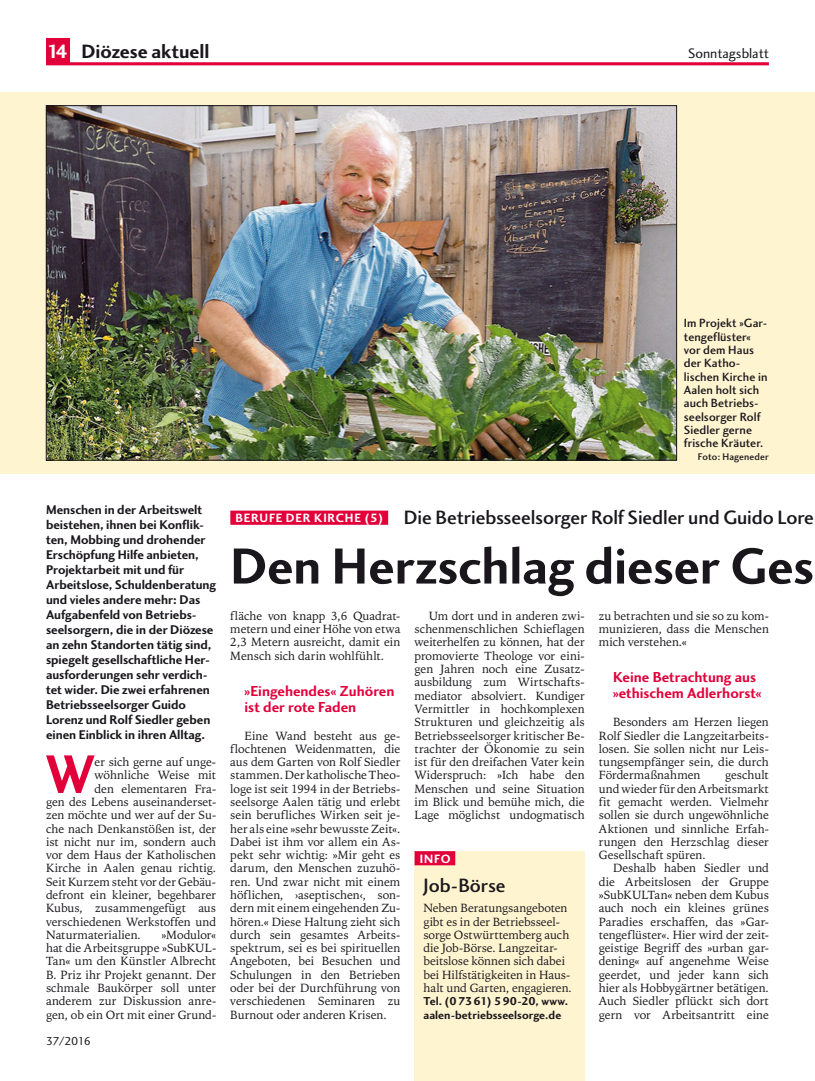
<style>
.page{position:relative;width:815px;height:1081px;background:#fff}
.page>*{position:absolute;margin:0;border:0;box-sizing:border-box;transform-origin:0 0}
.t1{font:55.88px "Charlotte Sans Bold Plain";color:#e2003b}
.t2{font:52.5px "Charlotte Sans Bold Plain";letter-spacing:-.005em;color:#1a171c}
.t3{font:20px "Charlotte Sans Medium Plain";letter-spacing:-.005em;color:#1a171c}
.t4{font:20px "Charlotte Sans Bold Plain";color:#1a171c}
.t5{font:15px/16.2px "Charlotte Sans Bold Plain";color:#e2003b}
.t6{font:14.25px "Charlotte Sans Book Plain";color:#1a171c}
.t7{font:13.12px/15px "Charlotte Sans Bold Plain";letter-spacing:-.005em;color:#1a171c}
.t8{font:12.5px "Charlotte Sans Bold Plain";letter-spacing:.07em;color:#fff}
.t9{font:12.38px/13.2px "Charlotte Sans Medium Plain";letter-spacing:.005em;color:#1a171c}
.t10{font:11.88px/13.2px "Iowan Old Style BT";color:#1a171c;text-align:justify}
.t11{font:11.88px/13.2px "Charlotte Sans Bold Plain";letter-spacing:.005em;color:#1a171c}
.t12{font:11.88px "Charlotte Sans Book Plain";letter-spacing:-.055em;color:#1a171c}
.t13{font:10px "Charlotte Sans Medium Plain";letter-spacing:.015em;color:#1a171c}
.s1{font-family:"KS Pagina";color:#fff}
</style>
<div class="page">
<div style="left:0;top:92px;width:815px;height:382px;background:#fff4d0"></div>
<img style="left:48px;top:107px;width:627px;height:351px">
<div style="left:230px;top:510px;width:158px;height:15px;background:#e2003b"></div>
<div style="left:415px;top:851px;width:170px;height:230px;background:#fff4d0"></div>
<div style="left:415px;top:851px;width:40px;height:14px;background:#e2003b"></div>
<hr style="left:46px;top:62px;width:723px;height:3px;background:#e2003b">
<div style="left:46px;top:39px;width:24px;height:26px;background:#e2003b"></div>
<h3 class="t4" style="left:49px;top:39px;width:163px"><span class="s1">14</span> Diözese aktuell</h3>
<p class="t6" style="left:688px;top:45px;width:82px">Sonntagsblatt</p>
<p class="t9" style="left:684px;top:317px;width:85px">Im Projekt »Gar&shy;tengeflüster« vor dem Haus der Katho&shy;lischen Kirche in<br>Aalen holt sich auch Betriebs&shy;seelsorger Rolf<br>Siedler gerne frische Kräuter.</p>
<p class="t13" style="left:698px;top:451px;width:73px">Foto: Hageneder</p>
<p class="t7" style="left:46px;top:501px;width:172px">Menschen in der Arbeitswelt beistehen, ihnen bei Konflik&shy;ten, Mobbing und drohender<br>Erschöpfung Hilfe anbieten,<br>Projektarbeit mit und für<br>Arbeitslose, Schuldenberatung und vieles andere mehr: Das<br>Aufgabenfeld von Betriebs&shy;seelsorgern, die in der Diözese an zehn Standorten tätig sind, spiegelt gesellschaftliche Her&shy;ausforderungen sehr verdich&shy;tet wider. Die zwei erfahrenen<br>Betriebsseelsorger Guido<br>Lorenz und Rolf Siedler geben einen Einblick in ihren Alltag.</p>
<h1 class="t1" style="left:45px;top:741px;width:51px">W</h1>
<p class="t10" style="left:95px;top:755px;width:123px">er sich gerne auf unge-</p>
<p class="t10" style="left:95px;top:768px;width:123px">wöhnliche Weise mit</p>
<p class="t10" style="left:95px;top:782px;width:123px">den elementaren Fra-</p>
<p class="t10" style="left:46px;top:795px;width:172px">gen des Lebens auseinanderset-</p>
<p class="t10" style="left:46px;top:808px;width:172px">zen möchte und wer auf der Su-</p>
<p class="t10" style="left:46px;top:821px;width:172px">che nach Denkanstößen ist, der</p>
<p class="t10" style="left:46px;top:835px;width:172px">ist nicht nur im, sondern auch</p>
<p class="t10" style="left:46px;top:848px;width:172px">vor dem Haus der Katholischen</p>
<p class="t10" style="left:46px;top:861px;width:172px">Kirche in Aalen genau richtig.</p>
<p class="t10" style="left:46px;top:875px;width:172px">Seit Kurzem steht vor der Gebäu-</p>
<p class="t10" style="left:46px;top:888px;width:172px">defront ein kleiner, begehbarer</p>
<p class="t10" style="left:46px;top:901px;width:172px">Kubus, zusammengefügt aus</p>
<p class="t10" style="left:46px;top:914px;width:172px">verschiedenen Werkstoffen und</p>
<p class="t10" style="left:46px;top:928px;width:96px">Naturmaterialien.</p>
<p class="t10" style="left:46px;top:928px;width:172px;text-indent:115px">»Modulor« hat die Arbeitsgruppe »SubKUL-Tan« um den Künstler Albrecht B. Priz ihr Projekt genannt. Der schmale Baukörper soll unter anderem zur Diskussion anre&shy;gen, ob ein Ort mit einer Grund-</p>
<p class="t12" style="left:46px;top:1034px;width:47px">37/2016</p>
<h3 class="t3" style="left:404px;top:505px;width:411px">Die Betriebsseelsorger Rolf Siedler und Guido Lore</h3>
<h2 class="t2" style="left:230px;top:535px;width:585px">Den Herzschlag dieser Ges</h2>
<p class="t8" style="left:236px;top:510px;width:149px">BERUFE DER KIRCHE (5)</p>
<p class="t10" style="left:230px;top:609px;width:172px">fläche von knapp 3,6 Quadrat&shy;metern und einer Höhe von etwa 2,3 Metern ausreicht, damit ein Mensch sich darin wohlfühlt.</p>
<p class="t5" style="left:244px;top:682px;width:151px">»Eingehendes« Zuhören ist der rote Faden</p>
<p class="t10" style="left:230px;top:728px;width:172px;text-indent:14px">Eine Wand besteht aus ge&shy;flochtenen Weidenmatten, die aus dem Garten von Rolf Siedler stammen. Der katholische Theo&shy;loge ist seit 1994 in der Betriebs&shy;seelsorge Aalen tätig und erlebt sein berufliches Wirken seit je&shy;her als eine »sehr bewusste Zeit«.<br>Dabei ist ihm vor allem ein As&shy;pekt sehr wichtig: »Mir geht es darum, den Menschen zuzuhö&shy;ren. Und zwar nicht mit einem höflichen, ›aseptischen‹, son&shy;dern mit einem eingehenden Zu&shy;hören.« Diese Haltung zieht sich durch sein gesamtes Arbeits&shy;spektrum, sei es bei spirituellen Angeboten, bei Besuchen und Schulungen in den Betrieben oder bei der Durchführung von verschiedenen Seminaren zu Burnout oder anderen Krisen.</p>
<p class="t10" style="left:415px;top:609px;width:172px;text-indent:14px">Um dort und in anderen zwi&shy;schenmenschlichen Schieflagen weiterhelfen zu können, hat der promovierte Theologe vor eini&shy;gen Jahren noch eine Zusatz&shy;ausbildung zum Wirtschafts&shy;mediator absolviert. Kundiger Vermittler in hochkomplexen Strukturen und gleichzeitig als Betriebsseelsorger kritischer Be&shy;trachter der Ökonomie zu sein ist für den dreifachen Vater kein Widerspruch: »Ich habe den Menschen und seine Situation im Blick und bemühe mich, die Lage möglichst undogmatisch</p>
<p class="t10" style="left:599px;top:609px;width:172px">zu betrachten und sie so zu kom&shy;munizieren, dass die Menschen mich verstehen.«</p>
<p class="t5" style="left:613px;top:669px;width:150px">Keine Betrachtung aus »ethischem Adlerhorst«</p>
<p class="t10" style="left:599px;top:715px;width:172px;text-indent:14px">Besonders am Herzen liegen Rolf Siedler die Langzeitarbeits&shy;losen. Sie sollen nicht nur Leis&shy;tungsempfänger sein, die durch Fördermaßnahmen</p>
<p class="t10" style="left:599px;top:768px;width:172px;text-indent:126px">geschult und wieder für den Arbeitsmarkt fit gemacht werden. Vielmehr sollen sie durch ungewöhnliche Aktionen und sinnliche Erfah&shy;rungen den Herzschlag dieser Gesellschaft spüren.</p>
<p class="t10" style="left:599px;top:861px;width:172px;text-indent:14px">Deshalb haben Siedler und die Arbeitslosen der Gruppe »SubKULTan« neben dem Kubus auch noch ein kleines grünes Paradies erschaffen, das »Gar&shy;tengeflüster«. Hier wird der zeit&shy;geistige Begriff des »urban gar&shy;dening« auf angenehme Weise geerdet, und jeder kann sich hier als Hobbygärtner betätigen.<br>Auch Siedler pflückt sich dort gern vor Arbeitsantritt eine</p>
<p class="t8" style="left:420px;top:851px;width:32px">INFO</p>
<h3 class="t3" style="left:423px;top:874px;width:84px">Job-Börse</h3>
<p class="t10" style="left:423px;top:901px;width:150px;text-align:left">Neben Beratungsangeboten gibt es in der Betriebsseel&shy;sorge Ostwürttemberg auch die Job-Börse. Langzeitar&shy;beitslose können sich dabei bei Hilfstätigkeiten in Haus&shy;halt und Garten, engagieren.</p>
<p class="t11" style="left:423px;top:994px;width:146px">Tel. (0 73 61) 5 90-20, www. aalen-betriebs seelsorge.de</p>
</div>
